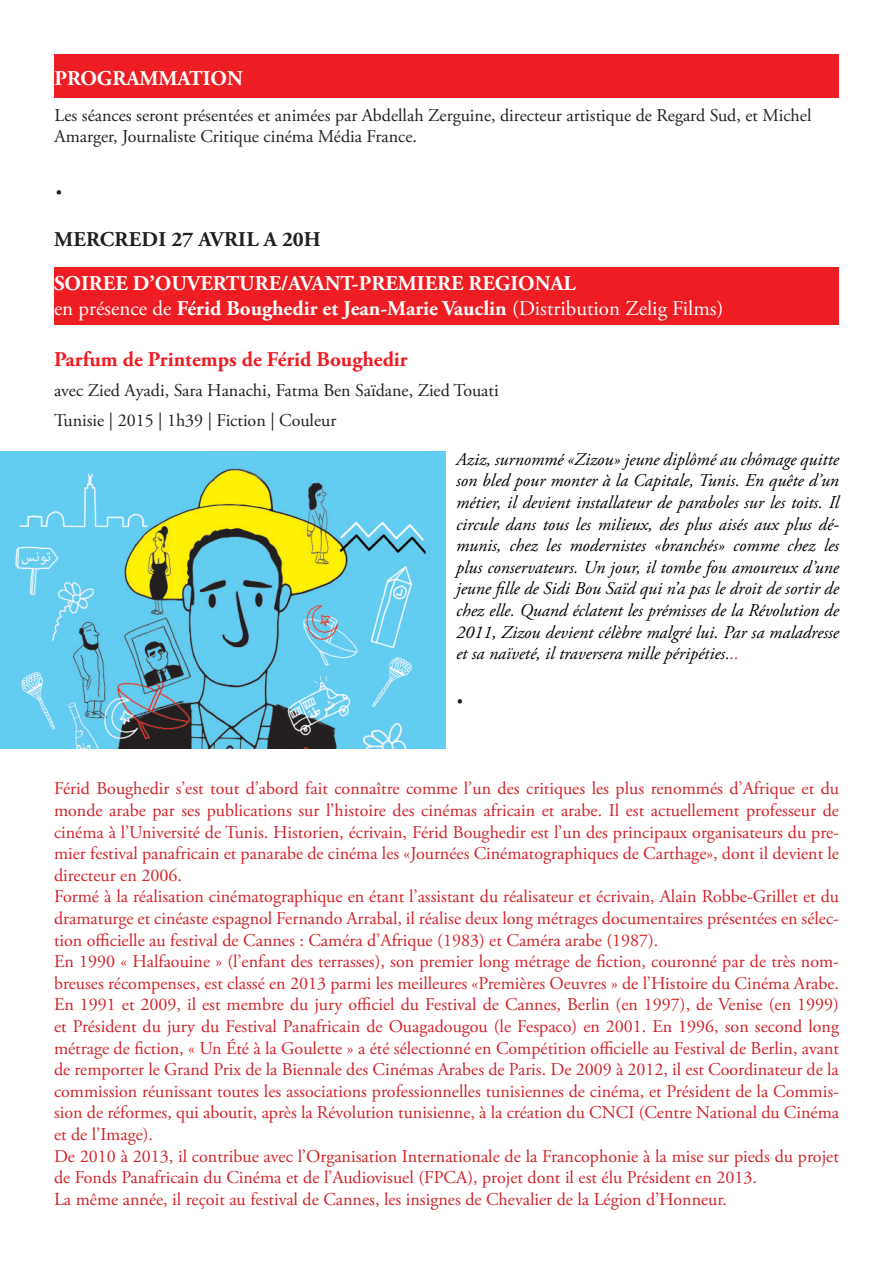
<style>
.page{position:relative;width:893px;height:1263px;background:#fff}
.page>*{position:absolute;margin:0;border:0;box-sizing:border-box;transform-origin:0 0}
.t1{font:39px "Adobe Garamond Pro";color:#231f20}
.t2{font:700 21px/25.2px "Adobe Garamond Pro";color:#fff}
.t3{font:700 21px "Adobe Garamond Pro";color:#ee1d23}
.t4{font:700 21px "Adobe Garamond Pro";letter-spacing:.015em;color:#231f20}
.t5{font:18px/21.6px "Adobe Garamond Pro";color:#d1232a}
.t6{font:italic 18px/21.6px "Adobe Garamond Pro";color:#000;text-align:justify}
.t7{font:18px/21.6px "Adobe Garamond Pro";color:#231f20}
.s1{font-weight:400}
.s2{color:#ee1d23}
</style>
<div class="page">
<div style="left:55px;top:54px;width:784px;height:44px;background:#ee1d23"></div>
<div style="left:54px;top:267px;width:785px;height:57px;background:#ee1d23"></div>
<img style="left:0;top:452px;width:446px;height:296px">
<p class="t2" style="left:55px;top:67px;width:190px">PROGRAMMATION</p>
<p class="t7" style="left:55px;top:105px;width:758px">Les séances seront présentées et animées par Abdellah Zerguine, directeur artistique de Regard Sud, et Michel<br>Amarger, Journaliste Critique cinéma Média France.</p>
<h1 class="t1" style="left:54px;top:158px;width:11px">.</h1>
<p class="t4" style="left:54px;top:227px;width:268px">MERCREDI 27 AVRIL A 20H</p>
<p class="t2" style="left:54px;top:271px;width:671px">SOIREE D’OUVERTURE/AVANT-PREMIERE REGIONAL<br><span class="s1">en présence de</span> Férid Boughedir et Jean-Marie Vauclin <span class="s1">(Distribution Zelig Films)</span></p>
<p class="t3" style="left:54px;top:347px;width:355px">Parfum de Printemps de Férid Boughedir</p>
<p class="t7" style="left:54px;top:380px;width:446px">avec Zied Ayadi, Sara Hanachi, Fatma Ben Saïdane, Zied Touati</p>
<p class="t7" style="left:54px;top:410px;width:284px">Tunisie | 2015 | 1h39 | Fiction | Couleur</p>
<p class="t6" style="left:456px;top:449px;width:384px">Aziz, surnommé «Zizou» jeune diplômé au chômage quitte son bled pour monter à la Capitale, Tunis. En quête d’un métier, il devient installateur de paraboles sur les toits. Il circule dans tous les milieux, des plus aisés aux plus dé&shy;munis, chez les modernistes «branchés» comme chez les plus conservateurs. Un jour, il tombe fou amoureux d’une jeune fille de Sidi Bou Saïd qui n’a pas le droit de sortir de chez elle. Quand éclatent les prémisses de la Révolution de 2011, Zizou devient célèbre malgré lui. Par sa maladresse et sa naïveté, il traversera mille péripéties.<span class="s2">..</span></p>
<h1 class="t1" style="left:455px;top:667px;width:11px">.</h1>
<p class="t5" style="left:54px;top:778px;width:787px">Férid Boughedir s’est tout d’abord fait connaître comme l’un des critiques les plus renommés d’Afrique et du monde arabe par ses publications sur l’histoire des cinémas africain et arabe. Il est actuellement professeur de cinéma à l’Université de Tunis. Historien, écrivain, Férid Boughedir est l’un des principaux organisateurs du pre&shy;mier festival panafricain et panarabe de cinéma les «Journées Cinématographiques de Carthage», dont il devient le directeur en 2006.<br>Formé à la réalisation cinématographique en étant l’assistant du réalisateur et écrivain, Alain Robbe-Grillet et du dramaturge et cinéaste espagnol Fernando Arrabal, il réalise deux long métrages documentaires présentées en sélec&shy;tion officielle au festival de Cannes : Caméra d’Afrique (1983) et Caméra arabe (1987).<br>En 1990 « Halfaouine » (l’enfant des terrasses), son premier long métrage de fiction, couronné par de très nom&shy;breuses récompenses, est classé en 2013 parmi les meilleures «Premières Oeuvres » de l’Histoire du Cinéma Arabe.<br>En 1991 et 2009, il est membre du jury officiel du Festival de Cannes, Berlin (en 1997), de Venise (en 1999) et Président du jury du Festival Panafricain de Ouagadougou (le Fespaco) en 2001. En 1996, son second long métrage de fiction, « Un Été à la Goulette » a été sélectionné en Compétition officielle au Festival de Berlin, avant de remporter le Grand Prix de la Biennale des Cinémas Arabes de Paris. De 2009 à 2012, il est Coordinateur de la commission réunissant toutes les associations professionnelles tunisiennes de cinéma, et Président de la Commis&shy;sion de réformes, qui aboutit, après la Révolution tunisienne, à la création du CNCI (Centre National du Cinéma et de l’Image).<br>De 2010 à 2013, il contribue avec l’Organisation Internationale de la Francophonie à la mise sur pieds du projet de Fonds Panafricain du Cinéma et de l’Audiovisuel (FPCA), projet dont il est élu Président en 2013.<br>La même année, il reçoit au festival de Cannes, les insignes de Chevalier de la Légion d’Honneur.</p>
</div>
